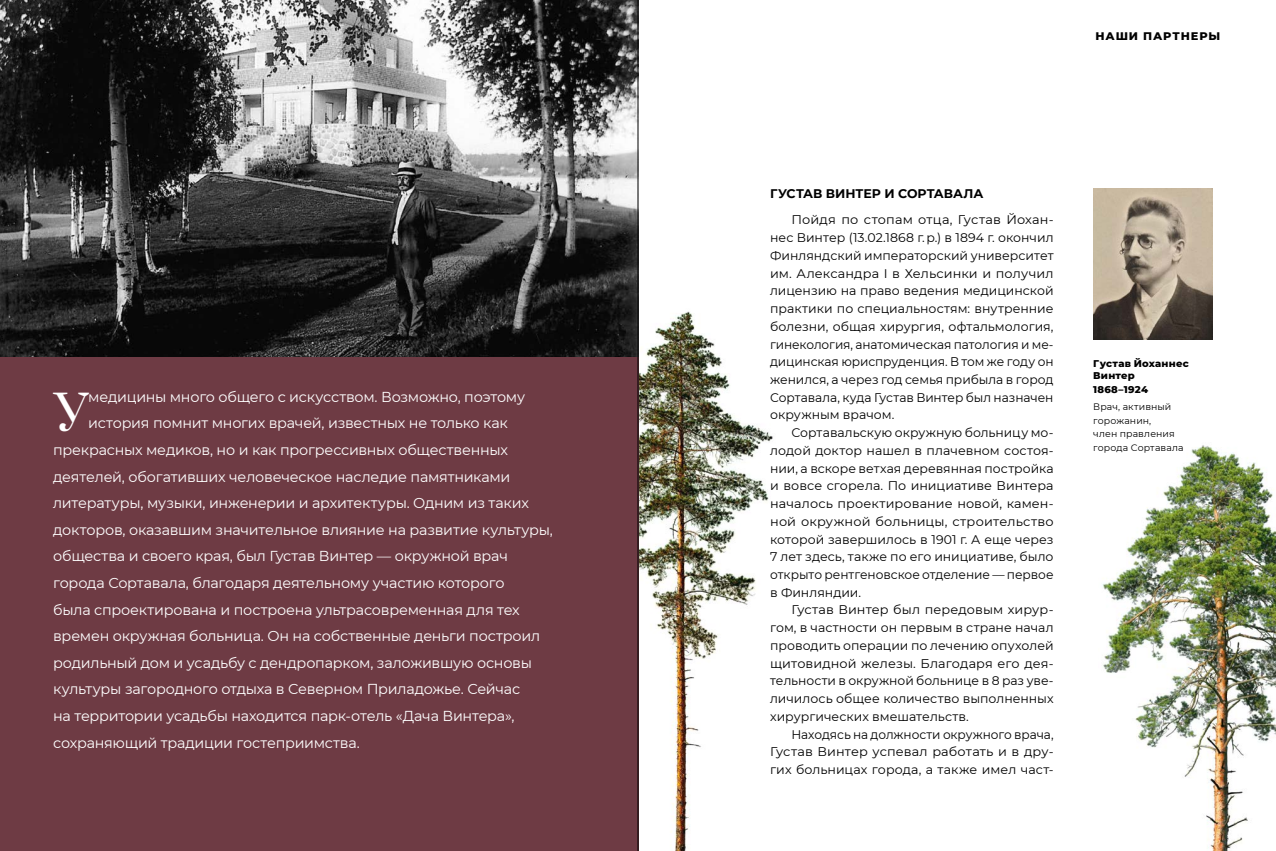
<style>
.page{position:relative;width:1276px;height:851px;background:#fff}
.page>*{position:absolute;margin:0;border:0;box-sizing:border-box;transform-origin:0 0}
.t1{font:47.62px "Prata";color:#fff}
.t2{font:14.38px "Montserrat";letter-spacing:-.015em;color:#fff}
.t3{font:12.5px/17.8px "Montserrat";color:#000;text-align:justify}
.t4{font:700 12.5px "Montserrat";letter-spacing:-.005em;color:#000}
.t5{font:800 11.25px "Montserrat";letter-spacing:.08em;color:#000}
.t6{font:800 10px/12px "Montserrat";letter-spacing:.025em;color:#000}
.t7{font:9.38px/13.8px "Montserrat";letter-spacing:.01em;color:#000}
</style>
<div class="page">
<img style="left:639px;top:311px;width:134px;height:539px">
<img style="left:1102px;top:445px;width:174px;height:405px">
<div style="left:0;top:325px;width:638px;height:525px;background:#6e3b44"></div>
<img style="left:0;top:0;width:638px;height:357px">
<img style="left:1093px;top:189px;width:119px;height:150px">
<hr style="left:638px;top:0;width:1px;height:850px;background:#000">
<h1 class="t1" style="left:54px;top:373px;width:37px">У</h1>
<p class="t2" style="left:88px;top:386px;width:438px">медицины много общего с искусством. Возможно, поэтому</p>
<p class="t2" style="left:88px;top:413px;width:421px">история помнит многих врачей, известных не только как</p>
<p class="t2" style="left:53px;top:440px;width:456px">прекрасных медиков, но и как прогрессивных общественных</p>
<p class="t2" style="left:53px;top:466px;width:459px">деятелей, обогативших человеческое наследие памятниками</p>
<p class="t2" style="left:53px;top:493px;width:477px">литературы, музыки, инженерии и архитектуры. Одним из таких</p>
<p class="t2" style="left:53px;top:519px;width:501px">докторов, оказавшим значительное влияние на развитие культуры,</p>
<p class="t2" style="left:53px;top:546px;width:456px">общества и своего края, был Густав Винтер — окружной врач</p>
<p class="t2" style="left:53px;top:573px;width:453px">города Сортавала, благодаря деятельному участию которого</p>
<p class="t2" style="left:53px;top:599px;width:468px">была спроектирована и построена ультрасовременная для тех</p>
<p class="t2" style="left:53px;top:626px;width:488px">времен окружная больница. Он на собственные деньги построил</p>
<p class="t2" style="left:53px;top:652px;width:480px">родильный дом и усадьбу с дендропарком, заложившую основы</p>
<p class="t2" style="left:53px;top:679px;width:468px">культуры загородного отдыха в Северном Приладожье. Сейчас</p>
<p class="t2" style="left:53px;top:705px;width:463px">на территории усадьбы находится парк-отель «Дача Винтера»,</p>
<p class="t2" style="left:53px;top:732px;width:308px">сохраняющий традиции гостеприимства.</p>
<p class="t5" style="left:1095px;top:28px;width:126px">Наши партнеры</p>
<p class="t4" style="left:770px;top:184px;width:27px">Густа</p>
<p class="t4" style="left:813px;top:184px;width:105px">в Винтер и Сорта</p>
<p class="t4" style="left:944px;top:184px;width:21px">вала</p>
<p class="t3" style="left:770px;top:211px;width:285px;text-indent:21px">Пойдя по стопам отца, Густав Й охан&shy;нес Винтер (13.02.1868 г. р.) в 1894 г. окончил Финляндский императорский университет им. Александра I в Хельсинки и получил лицензию на право ведения медицинской практики по специальностям: внутренние болезни, общая хирургия, офтальмология, гинекология, анатомическая патология и ме&shy;дицинская юриспруденция. В том же году он женился, а через год семья прибыла в город Сортавала, куда Густав Винтер был назначен окружным врачом.</p>
<p class="t3" style="left:770px;top:423px;width:285px;text-indent:21px">Сортавальскую окружную больницу мо&shy;лодой доктор нашел в плачевном состоя&shy;нии, а вскоре ветхая деревянная постройка и вовсе сгорела. По инициативе Винтера началось проектирование новой, камен&shy;ной окружной больницы, строительство которой завершилось в 1901 г. А еще через 7 лет здесь, также по его инициативе, было открыто рентгеновское отделение — первое в Финляндии.</p>
<p class="t3" style="left:770px;top:600px;width:285px;text-indent:21px">Густав Винтер был передовым хирур&shy;гом, в частности он первым в стране начал проводить операции по лечению опухолей щитовидной железы. Благодаря его дея&shy;тельности в окружной больнице в 8 раз уве&shy;личилось общее количество выполненных хирургических вмешательств.</p>
<p class="t3" style="left:770px;top:724px;width:285px;text-indent:21px">Находясь на должности окружного врача, Густав Винтер успевал работать и в дру&shy;гих больницах города, а также имел част-</p>
<p class="t6" style="left:1093px;top:357px;width:97px">Густав Йоханнес<br>Винтер</p>
<p class="t6" style="left:1093px;top:382px;width:56px">1868–1924</p>
<p class="t7" style="left:1093px;top:399px;width:92px">Врач, активный горожанин,<br>член правления города Сортавала</p>
</div>
